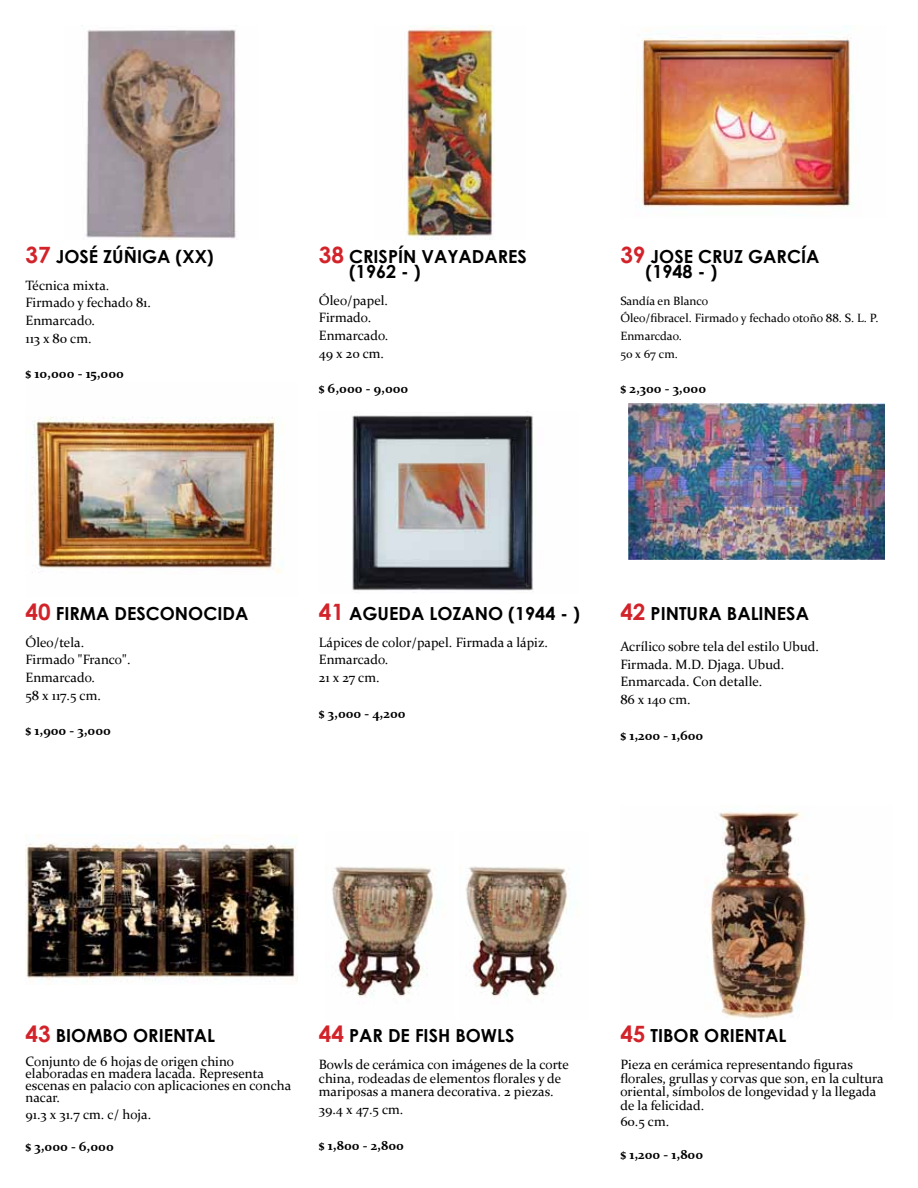
<style>
.page{position:relative;width:918px;height:1188px;background:#fff}
.page>*{position:absolute;margin:0;border:0;box-sizing:border-box;transform-origin:0 0}
.t1{font:700 18px/15px "Century Gothic";color:#000}
.t2{font:13.5px/17.7px "Constantia";color:#000}
.t3{font:700 13.5px "Constantia";color:#000}
.t4{font:12px/17.7px "Constantia";color:#000}
.s1{font-size:22.5px;color:#d2232a}
</style>
<div class="page">
<img style="left:86px;top:29px;width:151px;height:211px">
<img style="left:407px;top:26px;width:88px;height:214px">
<img style="left:641px;top:26px;width:211px;height:182px">
<img style="left:26px;top:417px;width:258px;height:156px">
<img style="left:352px;top:415px;width:181px;height:176px">
<img style="left:628px;top:404px;width:257px;height:156px">
<img style="left:26px;top:834px;width:272px;height:148px">
<img style="left:325px;top:866px;width:110px;height:131px">
<img style="left:705px;top:811px;width:103px;height:208px">
<img style="left:459px;top:866px;width:110px;height:131px">
<h1 class="t1" style="left:26px;top:248px;width:190px"><span class="s1">37</span> JOSÉ ZÚÑIGA (XX)</h1>
<p class="t2" style="left:26px;top:275px;width:127px">Técnica mixta.<br>Firmado y fechado 81.<br>Enmarcado.<br>113 x 80 cm.</p>
<p class="t3" style="left:26px;top:364px;width:100px">$ 10,000 - 15,000</p>
<h1 class="t1" style="left:349px;top:248px;width:169px;text-indent:-30px"><span class="s1">38</span> CRISPÍN VAYADARES (1962 - )</h1>
<p class="t2" style="left:319px;top:290px;width:71px">Óleo/papel.<br>Firmado.<br>Enmarcado.<br>49 x 20 cm.</p>
<p class="t3" style="left:319px;top:379px;width:91px">$ 6,000 - 9,000</p>
<h1 class="t1" style="left:646px;top:248px;width:175px;text-indent:-25px"><span class="s1">39</span> JOSE CRUZ GARCÍA (1948 - )</h1>
<p class="t4" style="left:620px;top:291px;width:260px">Sandía en Blanco<br>Óleo/fibracel. Firmado y fechado otoño 88. S. L. P.<br>Enmarcdao.<br>50 x 67 cm.</p>
<p class="t3" style="left:620px;top:379px;width:87px">$ 2,300 - 3,000</p>
<h1 class="t1" style="left:26px;top:605px;width:101px"><span class="s1">40</span> FIRMA DESC</h1>
<h1 class="t1" style="left:160px;top:605px;width:90px">ONOCIDA</h1>
<p class="t2" style="left:26px;top:633px;width:107px">Óleo/tela.<br>Firmado "Franco".<br>Enmarcado.<br>58 x 117.5 cm.</p>
<p class="t3" style="left:26px;top:722px;width:87px">$ 1,900 - 3,000</p>
<h1 class="t1" style="left:319px;top:605px;width:263px"><span class="s1">41</span> AGUEDA LOZANO (1944 - )</h1>
<p class="t2" style="left:319px;top:633px;width:231px">Lápices de color/papel. Firmada a lápiz.<br>Enmarcado.<br>21 x 27 cm.</p>
<p class="t3" style="left:319px;top:704px;width:88px">$ 3,000 - 4,200</p>
<h1 class="t1" style="left:620px;top:605px;width:190px"><span class="s1">42</span> PINTURA BALINESA</h1>
<p class="t2" style="left:620px;top:637px;width:200px">Acrílico sobre tela del estilo Ubud.<br>Firmada. M.D. Djaga. Ubud.<br>Enmarcada. Con detalle.<br>86 x 140 cm.</p>
<p class="t3" style="left:620px;top:726px;width:84px">$ 1,200 - 1,600</p>
<h1 class="t1" style="left:26px;top:1027px;width:191px"><span class="s1">43</span> BIOMBO ORIENTAL</h1>
<p class="t2" style="left:26px;top:1055px;width:267px;line-height:12px">Conjunto de 6 hojas de origen chino elaboradas en madera lacada. Representa escenas en palacio con aplicaciones en concha nacar.</p>
<p class="t2" style="left:26px;top:1105px;width:127px">91.3 x 31.7 cm. c/ hoja.</p>
<p class="t3" style="left:26px;top:1137px;width:90px">$ 3,000 - 6,000</p>
<h1 class="t1" style="left:319px;top:1027px;width:196px"><span class="s1">44</span> PAR DE FISH BOWLS</h1>
<p class="t2" style="left:319px;top:1057px;width:252px;line-height:13.5px">Bowls de cerámica con imágenes de la corte china, rodeadas de elementos florales y de mariposas a manera decorativa. 2 piezas.</p>
<p class="t2" style="left:319px;top:1100px;width:86px">39.4 x 47.5 cm.</p>
<p class="t3" style="left:319px;top:1136px;width:87px">$ 1,800 - 2,800</p>
<h1 class="t1" style="left:620px;top:1027px;width:167px"><span class="s1">45</span> TIBOR ORIENTAL</h1>
<p class="t2" style="left:620px;top:1057px;width:265px;line-height:13.5px">Pieza en cerámica representando figuras florales, grullas y corvas que son, en la cultura oriental, símbolos de longevidad y la llegada de la felicidad.</p>
<p class="t2" style="left:620px;top:1112px;width:50px">60.5 cm.</p>
<p class="t3" style="left:620px;top:1145px;width:84px">$ 1,200 - 1,800</p>
</div>
